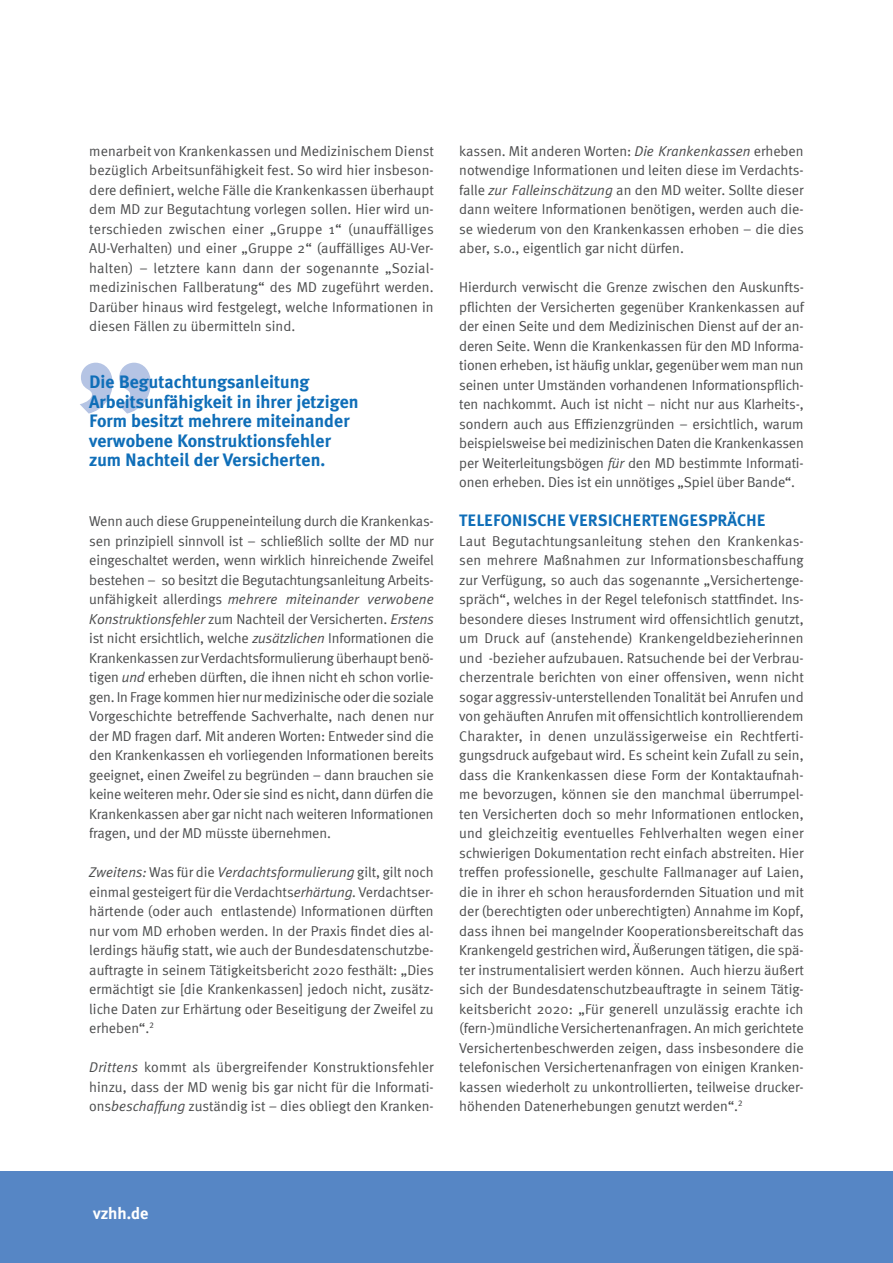
<style>
.page{position:relative;width:893px;height:1263px;background:#fff}
.page>*{position:absolute;margin:0;border:0;box-sizing:border-box;transform-origin:0 0}
.t1{font:700 18px/19.5px "Meta Plus";color:#0f6eb8}
.t2{font:700 16.5px "Meta Plus";color:#0f6eb8}
.t3{font:700 16.5px "Meta Plus";color:#fff}
.t4{font:14.25px/19.5px "Meta Normal";letter-spacing:-.005em;color:#4b4c4d;text-align:justify}
.t5{font:italic 14.25px "Meta";color:#4b4c4d}
.s1{font-family:"Meta Normal";font-style:normal}
.s2{font-family:"Meta";font-style:italic}
</style>
<div class="page">
<div style="left:0;top:1172px;width:893px;height:91px;background:#5686c5"></div>
<svg style="left:80px;top:363px;width:71px;height:51px"></svg>
<p class="t4" style="left:89px;top:141px;width:346px">menarbeit von Krankenkassen und Medizinischem Dienst bezüglich Arbeitsunfähigkeit fest. So wird hier insbeson&shy;dere definiert, welche Fälle die Krankenkassen überhaupt dem MD zur Begutachtung vorlegen sollen. Hier wird un&shy;terschieden zwischen einer „Gruppe 1“ (unauffälliges AU-Verhalten) und einer „Gruppe 2“ (auffälliges AU-Ver&shy;halten) – letztere kann dann der sogenannte „Sozial&shy;medizinischen Fallberatung“ des MD zugeführt werden.<br>Darüber hinaus wird festgelegt, welche Informationen in diesen Fällen zu übermitteln sind.</p>
<p class="t1" style="left:89px;top:372px;width:271px">Die Begutachtungsanleitung Arbeitsunfähigkeit in ihrer jetzigen Form besitzt mehrere miteinander verwobene Konstruktionsfehler zum Nachteil der Versicherten.</p>
<p class="t4" style="left:89px;top:511px;width:346px">Wenn auch diese Gruppeneinteilung durch die Krankenkas&shy;sen prinzipiell sinnvoll ist – schließlich sollte der MD nur eingeschaltet werden, wenn wirklich hinreichende Zweifel bestehen – so besitzt die Begutachtungsanleitung Arbeits-</p>
<p class="t5" style="left:89px;top:591px;width:346px"><span class="s1">unfähigkeit allerdings</span> mehrere miteinander verwobene</p>
<p class="t4" style="left:89px;top:609px;width:346px"><span class="s2">Konstruktionsfehler</span> zum Nachteil der Versicherten. <span class="s2">Erstens </span>ist nicht ersichtlich, welche <span class="s2">zusätzlichen</span> Informationen die Krankenkassen zur Verdachtsformulierung überhaupt benö&shy;tigen <span class="s2">und</span> erheben dürften, die ihnen nicht eh schon vorlie&shy;gen. In Frage kommen hier nur medizinische oder die soziale Vorgeschichte betreffende Sachverhalte, nach denen nur der MD fragen darf. Mit anderen Worten: Entweder sind die den Krankenkassen eh vorliegenden Informationen bereits geeignet, einen Zweifel zu begründen – dann brauchen sie keine weiteren mehr. Oder sie sind es nicht, dann dürfen die Krankenkassen aber gar nicht nach weiteren Informationen fragen, und der MD müsste übernehmen.</p>
<p class="t5" style="left:89px;top:864px;width:346px">Zweitens: <span class="s1">Was für die</span> Verdachtsformulierung <span class="s1">gilt, gilt noch</span></p>
<p class="t4" style="left:89px;top:882px;width:346px">einmal gesteigert für die Verdachts<span class="s2">erhärtung.</span> Verdachtser&shy;härtende (oder auch entlastende) Informationen dürften nur vom MD erhoben werden. In der Praxis findet dies al&shy;lerdings häufig statt, wie auch der Bundesdatenschutzbe&shy;auftragte in seinem Tätigkeitsbericht 2020 festhält: „Dies ermächtigt sie [die Krankenkassen] jedoch nicht, zusätz&shy;liche Daten zur Erhärtung oder Beseitigung der Zweifel zu erheben“.<sup>2</sup></p>
<p class="t4" style="left:89px;top:1057px;width:346px"><span class="s2">Drittens</span> kommt als übergreifender Konstruktionsfehler hinzu, dass der MD wenig bis gar nicht für die Informati&shy;ons<span class="s2">beschaffung</span> zuständig ist – dies obliegt den Kranken-</p>
<p class="t4" style="left:459px;top:141px;width:346px">kassen. Mit anderen Worten: <span class="s2">Die Krankenkassen</span> erheben notwendige Informationen und leiten diese im Verdachts&shy;falle <span class="s2">zur Falleinschätzung</span> an den MD weiter. Sollte dieser dann weitere Informationen benötigen, werden auch die&shy;se wiederum von den Krankenkassen erhoben – die dies aber, s.o., eigentlich gar nicht dürfen.</p>
<p class="t4" style="left:459px;top:277px;width:346px">Hierdurch verwischt die Grenze zwischen den Auskunfts&shy;pflichten der Versicherten gegenüber Krankenkassen auf der einen Seite und dem Medizinischen Dienst auf der an&shy;deren Seite. Wenn die Krankenkassen für den MD Informa&shy;tionen erheben, ist häufig unklar, gegenüber wem man nun seinen unter Umständen vorhandenen Informationspflich&shy;ten nachkommt. Auch ist nicht – nicht nur aus Klarheits-, sondern auch aus Effizienzgründen – ersichtlich, warum beispielsweise bei medizinischen Daten die Krankenkassen per Weiterleitungsbögen <span class="s2">für</span> den MD bestimmte Informati&shy;onen erheben. Dies ist ein unnötiges „Spiel über Bande“.</p>
<p class="t2" style="left:459px;top:511px;width:308px">TELEFONISCHE VERSICHERTENGESPRÄCHE</p>
<p class="t4" style="left:459px;top:531px;width:346px">Laut Begutachtungsanleitung stehen den Krankenkas&shy;sen mehrere Maßnahmen zur Informationsbeschaffung zur Verfügung, so auch das sogenannte „Versichertenge&shy;spräch“, welches in der Regel telefonisch stattfindet. Ins&shy;besondere dieses Instrument wird offensichtlich genutzt, um Druck auf (anstehende) Krankengeldbezieherinnen und -bezieher aufzubauen. Ratsuchende bei der Verbrau&shy;cherzentrale berichten von einer offensiven, wenn nicht sogar aggressiv-unterstellenden Tonalität bei Anrufen und von gehäuften Anrufen mit offensichtlich kontrollierendem Charakter, in denen unzulässigerweise ein Rechtferti&shy;gungsdruck aufgebaut wird. Es scheint kein Zufall zu sein, dass die Krankenkassen diese Form der Kontaktaufnah&shy;me bevorzugen, können sie den manchmal überrumpel&shy;ten Versicherten doch so mehr Informationen entlocken, und gleichzeitig eventuelles Fehlverhalten wegen einer schwierigen Dokumentation recht einfach abstreiten. Hier treffen professionelle, geschulte Fallmanager auf Laien, die in ihrer eh schon herausfordernden Situation und mit der (berechtigten oder unberechtigten) Annahme im Kopf, dass ihnen bei mangelnder Kooperationsbereitschaft das Krankengeld gestrichen wird, Äußerungen tätigen, die spä&shy;ter instrumentalisiert werden können. Auch hierzu äußert sich der Bundesdatenschutzbeauftragte in seinem Tätig&shy;keitsbericht 2020: „Für generell unzulässig erachte ich (fern-)mündliche Versichertenanfragen. An mich gerichtete Versichertenbeschwerden zeigen, dass insbesondere die telefonischen Versichertenanfragen von einigen Kranken&shy;kassen wiederholt zu unkontrollierten, teilweise drucker&shy;höhenden Datenerhebungen genutzt werden“.<sup>2</sup></p>
<p class="t3" style="left:93px;top:1203px;width:57px">vzhh.de</p>
</div>
